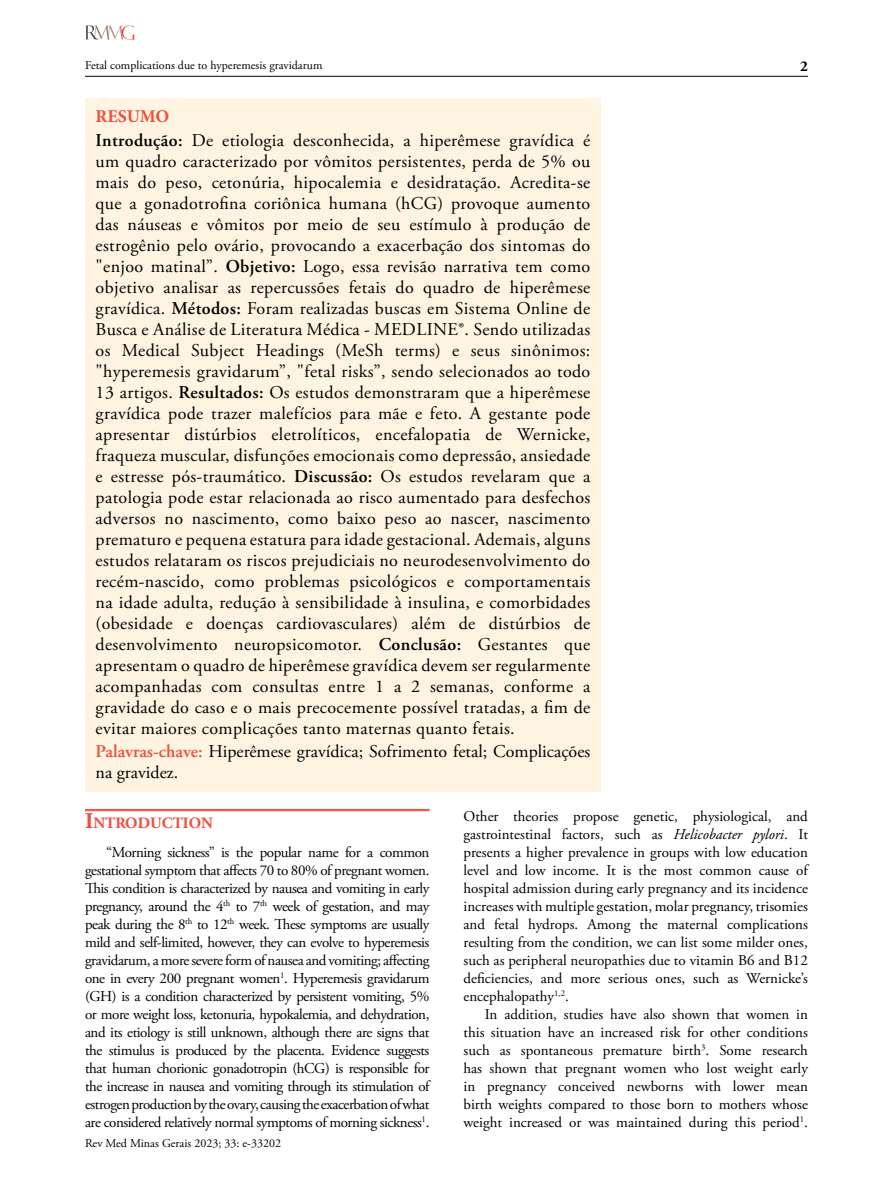
<style>
.page{position:relative;width:893px;height:1191px;background:#fff}
.page>*{position:absolute;margin:0;border:0;box-sizing:border-box;transform-origin:0 0}
.t1{font:18px/21px "Adobe Garamond Pro";color:#000;text-align:justify}
.t2{font:700 18px "Minion Pro";letter-spacing:-.005em;color:#f04e3d}
.t3{font:700 15.75px "Adobe Garamond Pro";color:#f04e3d}
.t4{font:15px/18px "Adobe Garamond Pro";color:#000;text-align:justify}
.t5{font:700 15px "Adobe Garamond Pro";color:#000}
.t6{font:12px "Adobe Garamond Pro";color:#000}
.t7{font:12px "Adobe Garamond Pro";color:#000101}
.s1{font-weight:600}
.s2{font-weight:600;color:#f04e3d}
.s3{font-size:22.5px}
.s4{font-style:italic}
</style>
<div class="page">
<hr style="left:85px;top:76px;width:723px;height:1px;background:#000">
<svg style="left:85px;top:26px;width:50px;height:14px"></svg>
<hr style="left:85px;top:809px;width:344px;height:1px;background:#f04e3d">
<hr style="left:85px;top:810px;width:344px;height:1px;background:#f04e3d">
<div style="left:85px;top:98px;width:516px;height:693px;background:#fff3e1"></div>
<p class="t6" style="left:85px;top:58px;width:239px">Fetal complications due to hyperemesis gravidarum</p>
<p class="t2" style="left:96px;top:103px;width:75px">RESUMO</p>
<p class="t1" style="left:96px;top:130px;width:496px"><span class="s1">Introdução:</span> De etiologia desconhecida, a hiperêmese gravídica é um quadro caracterizado por vômitos persistentes, perda de 5% ou mais do peso, cetonúria, hipocalemia e desidratação. Acredita-se que a gonadotrofina coriônica humana (hCG) provoque aumento das náuseas e vômitos por meio de seu estímulo à produção de estrogênio pelo ovário, provocando a exacerbação dos sintomas do "enjoo matinal”. <span class="s1">Objetivo:</span> Logo, essa revisão narrativa tem como objetivo analisar as repercussões fetais do quadro de hiperêmese gravídica. <span class="s1">Métodos:</span> Foram realizadas buscas em Sistema Online de Busca e Análise de Literatura Médica - MEDLINE®. Sendo utilizadas os Medical Subject Headings (MeSh terms) e seus sinônimos: "hyperemesis gravidarum”, "fetal risks”, sendo selecionados ao todo 13 artigos. <span class="s1">Resultados:</span> Os estudos demonstraram que a hiperêmese gravídica pode trazer malefícios para mãe e feto. A gestante pode apresentar distúrbios eletrolíticos, encefalopatia de Wernicke, fraqueza muscular, disfunções emocionais como depressão, ansiedade e estresse pós-traumático. <span class="s1">Discussão:</span> Os estudos revelaram que a patologia pode estar relacionada ao risco aumentado para desfechos adversos no nascimento, como baixo peso ao nascer, nascimento prematuro e pequena estatura para idade gestacional. Ademais, alguns estudos relataram os riscos prejudiciais no neurodesenvolvimento do recém-nascido, como problemas psicológicos e comportamentais na idade adulta, redução à sensibilidade à insulina, e comorbidades (obesidade e doenças cardiovasculares) além de distúrbios de desenvolvimento neuropsicomotor. <span class="s1">Conclusão:</span> Gestantes que apresentam o quadro de hiperêmese gravídica devem ser regularmente acompanhadas com consultas entre 1 a 2 semanas, conforme a gravidade do caso e o mais precocemente possível tratadas, a fim de evitar maiores complicações tanto maternas quanto fetais.</p>
<p class="t1" style="left:96px;top:742px;width:496px"><span class="s2">Palavras-chave:</span> Hiperêmese gravídica; Sofrimento fetal; Complicações na gravidez.</p>
<p class="t5" style="left:800px;top:58px;width:9px">2</p>
<p class="t3" style="left:85px;top:813px;width:129px"><span class="s3">I</span>NTRODUCTION</p>
<p class="t4" style="left:85px;top:843px;width:346px;text-indent:21px">“Morning sickness” is the popular name for a common gestational symptom that affects 70 to 80% of pregnant women.<br>This condition is characterized by nausea and vomiting in early pregnancy, around the 4<sup>th</sup> to 7<sup>th</sup> week of gestation, and may peak during the 8<sup>th</sup> to 12<sup>th</sup> week. These symptoms are usually mild and self-limited, however, they can evolve to hyperemesis gravidarum, a more severe form of nausea and vomiting; affecting one in every 200 pregnant women<sup>1</sup>. Hyperemesis gravidarum (GH) is a condition characterized by persistent vomiting, 5% or more weight loss, ketonuria, hypokalemia, and dehydration, and its etiology is still unknown, although there are signs that the stimulus is produced by the placenta. Evidence suggests that human chorionic gonadotropin (hCG) is responsible for the increase in nausea and vomiting through its stimulation of estrogen production by the ovary, causing the exacerbation of what are considered relatively normal symptoms of morning sickness<sup>1</sup>.</p>
<p class="t7" style="left:85px;top:1135px;width:197px">Rev Med Minas Gerais 2023; 33: e-33202</p>
<p class="t4" style="left:463px;top:808px;width:346px">Other theories propose genetic, physiological, and gastrointestinal factors, such as <span class="s4">Helicobacter pylori</span>. It presents a higher prevalence in groups with low education level and low income. It is the most common cause of hospital admission during early pregnancy and its incidence increases with multiple gestation, molar pregnancy, trisomies and fetal hydrops. Among the maternal complications resulting from the condition, we can list some milder ones, such as peripheral neuropathies due to vitamin B6 and B12 deficiencies, and more serious ones, such as Wernicke’s encephalopathy<sup>1,2</sup>.</p>
<p class="t4" style="left:463px;top:1006px;width:346px;text-indent:21px">In addition, studies have also shown that women in this situation have an increased risk for other conditions such as spontaneous premature birth<sup>3</sup>. Some research has shown that pregnant women who lost weight early in pregnancy conceived newborns with lower mean birth weights compared to those born to mothers whose weight increased or was maintained during this period<sup>1</sup>.</p>
</div>
